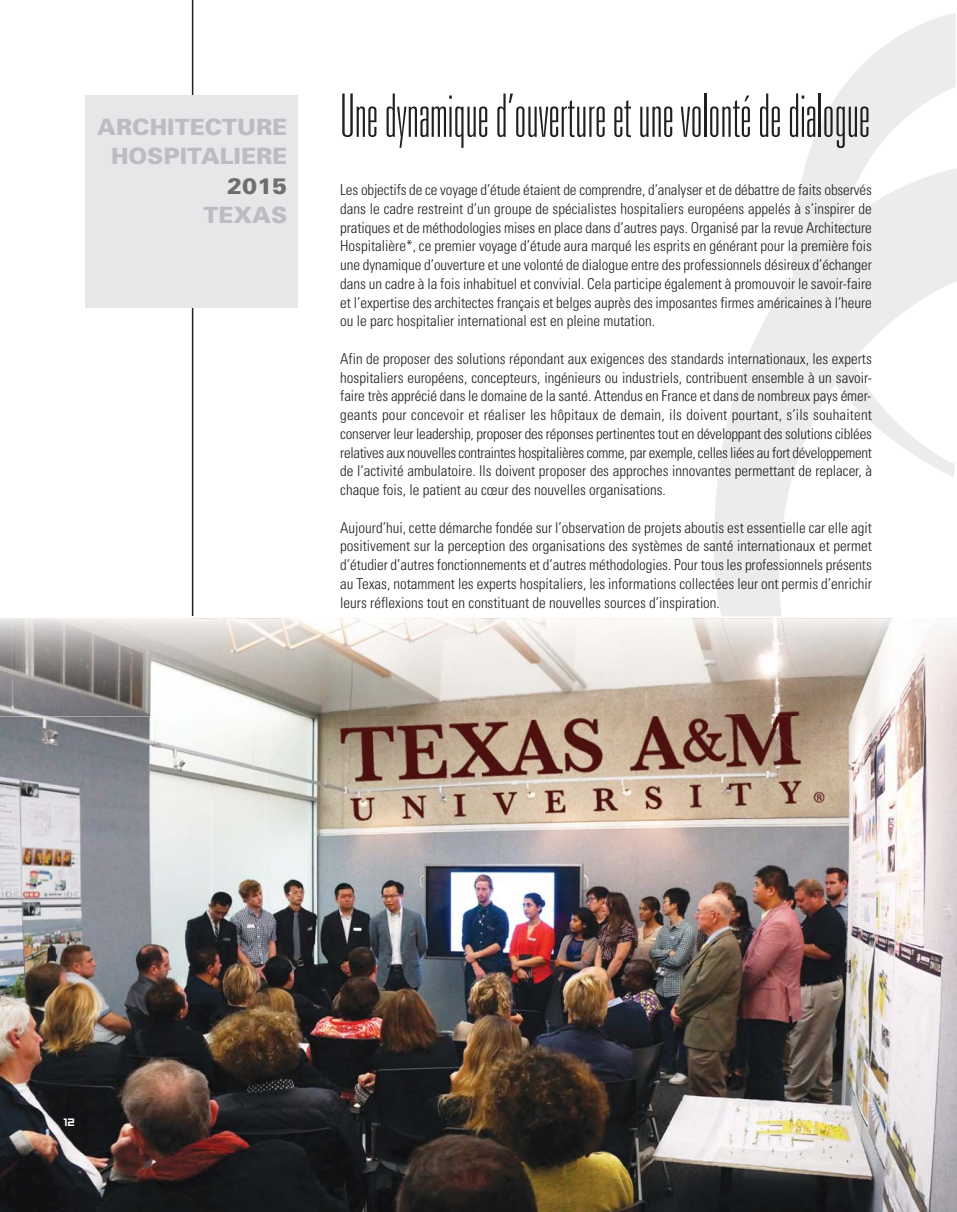
<style>
.page{position:relative;width:957px;height:1212px;background:#fff}
.page>*{position:absolute;margin:0;border:0;box-sizing:border-box;transform-origin:0 0}
.t1{font:100 ultra-condensed 60px "Univers";color:#231f20}
.t2{font:900 22.5px/29.2px "Univers";color:#bbbdc0;text-align:right}
.t3{font:900 22.5px "Univers";color:#6d6e70}
.t4{font:300 condensed 15px/18.8px "Univers";color:#231f20;text-align:justify}
.t5{font:12px "Hooge 0555";color:#fff}
</style>
<div class="page">
<hr style="left:192px;top:0;width:1px;height:1212px;background:#231f20">
<svg style="left:805px;top:13px;width:151px;height:155px;fill:#f1f2f2"></svg>
<svg style="left:714px;top:168px;width:243px;height:448px"></svg>
<div style="left:85px;top:95px;width:213px;height:213px;background:#e6e7e8"></div>
<img style="left:0;top:716px;width:957px;height:496px">
<img style="left:803px;top:618px;width:154px;height:98px">
<img style="left:0;top:618px;width:722px;height:98px">
<img style="left:722px;top:618px;width:81px;height:79px">
<img style="left:330px;top:716px;width:499px;height:118px">
<img style="left:754px;top:695px;width:49px;height:21px">
<img style="left:803px;top:694px;width:22px;height:22px">
<img style="left:329px;top:697px;width:437px;height:19px">
<h2 class="t2" style="left:97px;top:115px;width:191px">ARCHITECTURE<br>HOSPITALIERE</h2>
<h2 class="t3" style="left:227px;top:177px;width:62px">2015</h2>
<h2 class="t2" style="left:203px;top:203px;width:85px">TEXAS</h2>
<h1 class="t1" style="left:340px;top:94px;width:531px">Une dynamique d’ouverture et une volonté de dialogue</h1>
<p class="t4" style="left:340px;top:182px;width:533px">Les objectifs de ce voyage d’étude étaient de comprendre, d’analyser et de débattre de faits observés dans le cadre restreint d’un groupe de spécialistes hospitaliers européens appelés à s’inspirer de pratiques et de méthodologies mises en place dans d’autres pays. Organisé par la revue Architecture Hospitalière*, ce premier voyage d’étude aura marqué les esprits en générant pour la première fois une dynamique d’ouverture et une volonté de dialogue entre des professionnels désireux d’échanger dans un cadre à la fois inhabituel et convivial. Cela participe également à promouvoir le savoir-faire et l’expertise des architectes français et belges auprès des imposantes firmes américaines à l’heure ou le parc hospitalier international est en pleine mutation.</p>
<p class="t4" style="left:340px;top:351px;width:533px">Afin de proposer des solutions répondant aux exigences des standards internationaux, les experts hospitaliers européens, concepteurs, ingénieurs ou industriels, contribuent ensemble à un savoir&shy;faire très apprécié dans le domaine de la santé. Attendus en France et dans de nombreux pays émer&shy;geants pour concevoir et réaliser les hôpitaux de demain, ils doivent pourtant, s’ils souhaitent conserver leur leadership, proposer des réponses pertinentes tout en développant des solutions ciblées relatives aux nouvelles contraintes hospitalières comme, par exemple, celles liées au fort développement de l’activité ambulatoire. Ils doivent proposer des approches innovantes permettant de replacer, à chaque fois, le patient au cœur des nouvelles organisations.</p>
<p class="t4" style="left:340px;top:520px;width:533px">Aujourd’hui, cette démarche fondée sur l’observation de projets aboutis est essentielle car elle agit positivement sur la perception des organisations des systèmes de santé internationaux et permet d’étudier d’autres fonctionnements et d’autres méthodologies. Pour tous les professionnels présents au Texas, notamment les experts hospitaliers, les informations collectées leur ont permis d’enrichir leurs réflexions tout en constituant de nouvelles sources d’inspiration.</p>
<p class="t5" style="left:64px;top:1115px;width:13px">12</p>
</div>
